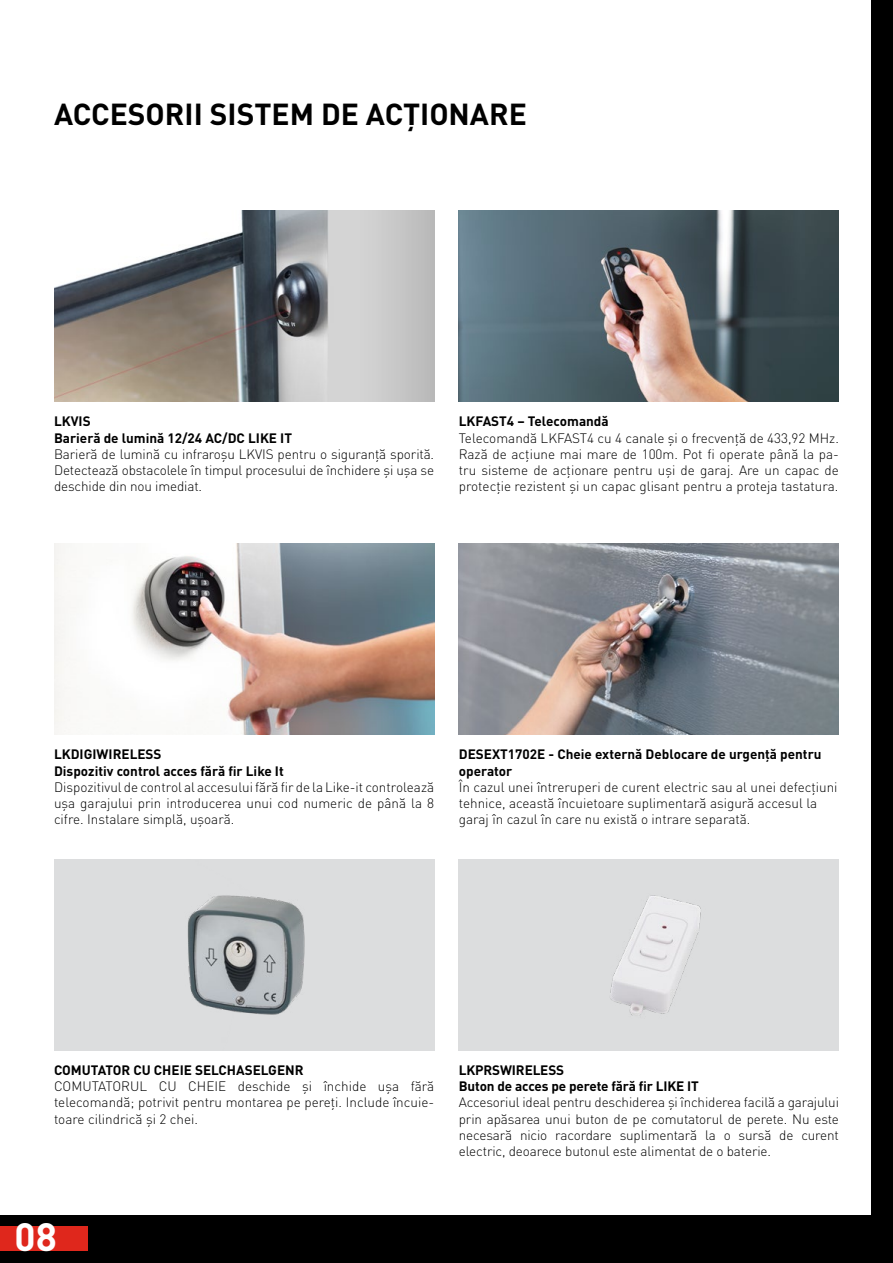
<style>
.page{position:relative;width:893px;height:1263px;background:#fff}
.page>*{position:absolute;margin:0;border:0;box-sizing:border-box;transform-origin:0 0}
.t1{font:700 39px "DIN Pro";color:#fff}
.t2{font:700 30px "DIN Pro";color:#000}
.t3{font:300 13.5px/16.2px "DIN Pro";color:#000;text-align:justify}
.t4{font:700 13.5px/16.2px "DIN Pro";color:#000}
</style>
<div class="page">
<img style="left:459px;top:210px;width:380px;height:192px">
<img style="left:54px;top:543px;width:380px;height:192px">
<img style="left:54px;top:210px;width:380px;height:192px">
<img style="left:459px;top:543px;width:380px;height:192px">
<div style="left:54px;top:859px;width:380px;height:191px;background:#dcddde"></div>
<img style="left:187px;top:895px;width:118px;height:120px">
<div style="left:459px;top:859px;width:380px;height:191px;background:#dcddde"></div>
<img style="left:610px;top:895px;width:91px;height:121px">
<div style="left:872px;top:0;width:21px;height:1263px;background:#000"></div>
<div style="left:0;top:1215px;width:893px;height:48px;background:#000"></div>
<div style="left:0;top:1226px;width:88px;height:25px;background:#df271c"></div>
<h2 class="t2" style="left:54px;top:89px;width:474px">ACCESORII SISTEM DE ACȚIONARE</h2>
<p class="t4" style="left:54px;top:412px;width:240px">LKVIS<br>Barieră de lumină 12/24 AC/DC LIKE IT</p>
<p class="t3" style="left:54px;top:445px;width:382px">Barieră de lumină cu infraroșu LKVIS pentru o siguranță sporită.<br>Detectează obstacolele în timpul procesului de închidere și ușa se deschide din nou imediat.</p>
<p class="t4" style="left:459px;top:412px;width:151px">LKFAST4 – Telecomandă</p>
<p class="t3" style="left:459px;top:428px;width:382px">Telecomandă LKFAST4 cu 4 canale și o frecvență de 433,92 MHz.<br>Rază de acțiune mai mare de 100m. Pot fi operate până la pa&shy;tru sisteme de acționare pentru uși de garaj. Are un capac de protecție rezistent și un capac glisant pentru a proteja tastatura.</p>
<p class="t4" style="left:54px;top:745px;width:231px">LKDIGIWIRELESS<br>Dispozitiv control acces fără fir Like It</p>
<p class="t3" style="left:54px;top:777px;width:382px">Dispozitivul de control al accesului fără fir de la Like-it controlează ușa garajului prin introducerea unui cod numeric de până la 8 cifre. Instalare simplă, ușoară.</p>
<p class="t4" style="left:459px;top:745px;width:364px">DESEXT1702E - Cheie externă Deblocare de urgență pentru operator</p>
<p class="t3" style="left:459px;top:778px;width:380px;text-align:left">În cazul unei întreruperi de curent electric sau al unei defecțiuni tehnice, această încuietoare suplimentară asigură accesul la garaj în cazul în care nu există o intrare separată.</p>
<p class="t4" style="left:54px;top:1060px;width:251px">COMUTATOR CU CHEIE SELCHASELGENR</p>
<p class="t3" style="left:54px;top:1077px;width:382px">COMUTATORUL CU CHEIE deschide și închide ușa fără telecomandă; potrivit pentru montarea pe pereți. Include încuie&shy;toare cilindrică și 2 chei.</p>
<p class="t4" style="left:459px;top:1060px;width:242px">LKPRSWIRELESS<br>Buton de acces pe perete fără fir LIKE IT</p>
<p class="t3" style="left:459px;top:1093px;width:382px">Accesoriul ideal pentru deschiderea și închiderea facilă a garajului prin apăsarea unui buton de pe comutatorul de perete. Nu este necesară nicio racordare suplimentară la o sursă de curent electric, deoarece butonul este alimentat de o baterie.</p>
<h1 class="t1" style="left:15px;top:1204px;width:44px">08</h1>
</div>
